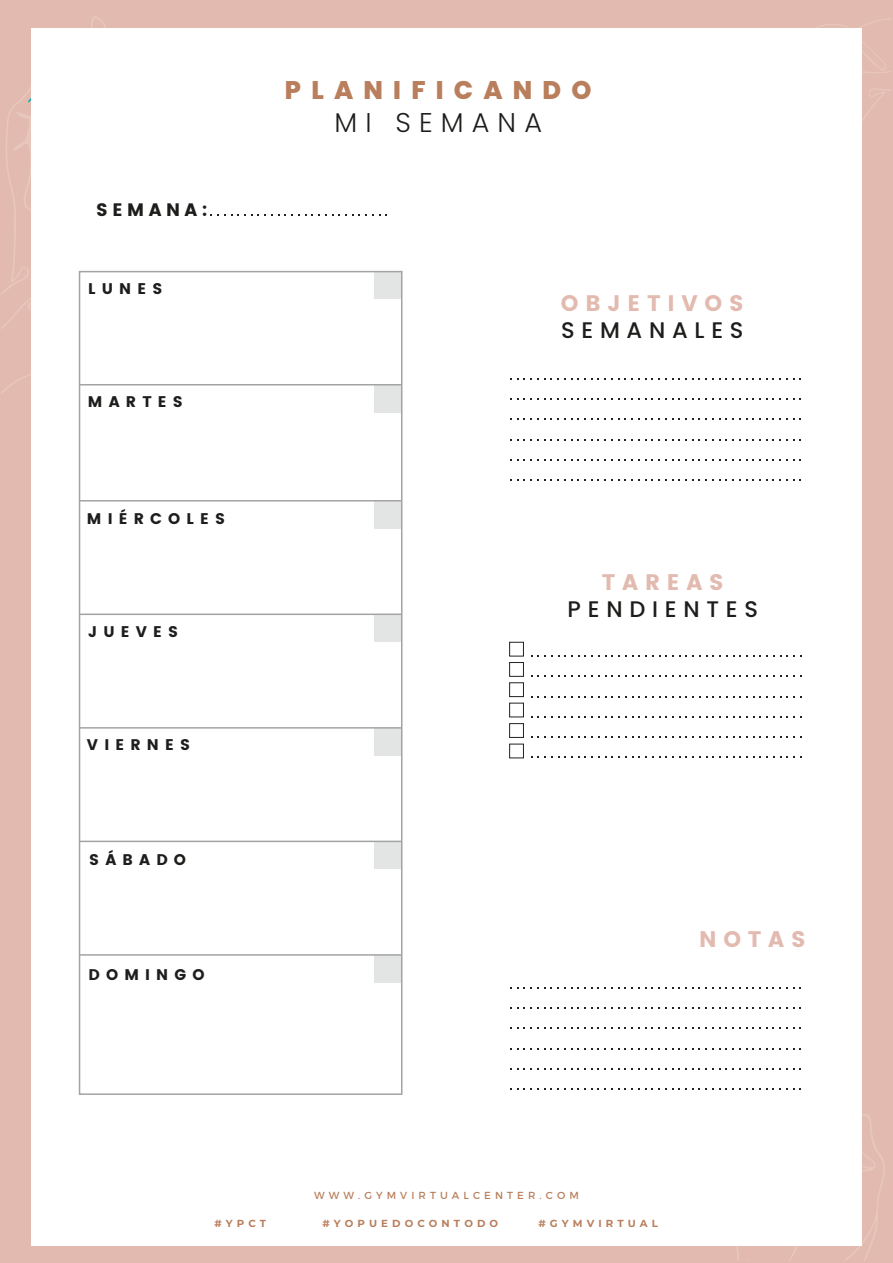
<style>
.page{position:relative;width:893px;height:1263px;background:#e2baaf}
.page>*{position:absolute;margin:0;border:0;box-sizing:border-box;transform-origin:0 0}
.t1{font:300 27.15px "Poppins";letter-spacing:.3em;color:#1d1d1b}
.t2{font:800 25.5px "Poppins";letter-spacing:.4em;color:#b97e5c}
.t3{font:22.5px "Poppins";letter-spacing:.3em;color:#e2baaf}
.t4{font:500 22.5px "Poppins";letter-spacing:.3em;color:#1d1d1b}
.t5{font:18px "Poppins";letter-spacing:.25em;color:#1d1d1b}
.t6{font:15.45px "Poppins";letter-spacing:.4em;color:#1d1d1b}
.t7{font:700 10.2px "Montserrat";letter-spacing:.4em;color:#b97e5c}
.t8{font:10.2px "Montserrat";letter-spacing:.4em;color:#b97e5c}
</style>
<div class="page">
<svg style="left:2px;top:17px;width:169px;height:376px"></svg>
<svg style="left:737px;top:1003px;width:148px;height:258px"></svg>
<svg style="left:25px;top:146px;width:6px;height:220px"></svg>
<svg style="left:669px;top:18px;width:221px;height:266px"></svg>
<svg style="left:28px;top:37px;width:3px;height:66px"></svg>
<div style="left:31px;top:29px;width:830px;height:1217px;background:#fff"></div>
<svg style="left:210px;top:215px;width:177px;height:1px"></svg>
<svg style="left:510px;top:378px;width:291px;height:83px"></svg>
<svg style="left:510px;top:480px;width:291px;height:1px"></svg>
<svg style="left:510px;top:987px;width:291px;height:1px"></svg>
<svg style="left:510px;top:1007px;width:291px;height:1px"></svg>
<svg style="left:510px;top:1028px;width:291px;height:1px"></svg>
<svg style="left:510px;top:1048px;width:291px;height:1px"></svg>
<svg style="left:510px;top:1068px;width:291px;height:1px"></svg>
<svg style="left:510px;top:1088px;width:291px;height:1px"></svg>
<svg style="left:531px;top:655px;width:271px;height:2px"></svg>
<svg style="left:531px;top:676px;width:271px;height:1px"></svg>
<svg style="left:531px;top:696px;width:271px;height:1px"></svg>
<svg style="left:531px;top:716px;width:271px;height:1px"></svg>
<svg style="left:531px;top:736px;width:271px;height:2px"></svg>
<svg style="left:531px;top:757px;width:271px;height:1px"></svg>
<div style="left:509px;top:642px;width:15px;height:14px;border:1px solid #222221"></div>
<div style="left:509px;top:662px;width:15px;height:15px;border:1px solid #222221"></div>
<div style="left:509px;top:682px;width:15px;height:15px;border:1px solid #222221"></div>
<div style="left:509px;top:703px;width:15px;height:14px;border:1px solid #222221"></div>
<div style="left:509px;top:723px;width:15px;height:15px;border:1px solid #222221"></div>
<div style="left:509px;top:744px;width:15px;height:14px;border:1px solid #222221"></div>
<div style="left:374px;top:272px;width:28px;height:27px;background:#e3e4e4"></div>
<div style="left:374px;top:385px;width:28px;height:28px;background:#e3e4e4"></div>
<div style="left:374px;top:501px;width:28px;height:27px;background:#e3e4e4"></div>
<div style="left:374px;top:614px;width:28px;height:28px;background:#e3e4e4"></div>
<div style="left:374px;top:728px;width:28px;height:27px;background:#e3e4e4"></div>
<div style="left:374px;top:841px;width:28px;height:28px;background:#e3e4e4"></div>
<div style="left:374px;top:955px;width:28px;height:27px;background:#e3e4e4"></div>
<div style="left:79px;top:271px;width:323px;height:824px;border:2px solid #a3a3a3"></div>
<hr style="left:80px;top:954px;width:322px;height:2px;background:#a3a3a3">
<hr style="left:80px;top:841px;width:322px;height:1px;background:#a3a3a3">
<hr style="left:80px;top:727px;width:322px;height:2px;background:#a3a3a3">
<hr style="left:80px;top:613px;width:322px;height:2px;background:#a3a3a3">
<hr style="left:80px;top:500px;width:322px;height:1px;background:#a3a3a3">
<hr style="left:80px;top:384px;width:322px;height:1px;background:#a3a3a3">
<p class="t5" style="left:96px;top:199px;width:113px">SEMANA:</p>
<p class="t6" style="left:88px;top:279px;width:76px">LUNES</p>
<p class="t6" style="left:88px;top:393px;width:96px">MARTES</p>
<p class="t6" style="left:87px;top:510px;width:140px">MIÉRCOLES</p>
<p class="t6" style="left:88px;top:622px;width:92px">JUEVES</p>
<p class="t6" style="left:87px;top:736px;width:105px">VIERNES</p>
<p class="t6" style="left:89px;top:850px;width:98px">SÁBADO</p>
<p class="t6" style="left:89px;top:966px;width:118px">DOMINGO</p>
<h2 class="t2" style="left:285px;top:75px;width:308px">PLANIFICANDO</h2>
<h1 class="t1" style="left:335px;top:106px;width:209px">MI SEMANA</h1>
<h3 class="t3" style="left:561px;top:290px;width:184px">OBJETIVOS</h3>
<h3 class="t4" style="left:561px;top:317px;width:184px">SEMANALES</h3>
<h3 class="t3" style="left:602px;top:569px;width:123px">TAREAS</h3>
<h3 class="t4" style="left:568px;top:596px;width:192px">PENDIENTES</h3>
<h3 class="t3" style="left:699px;top:925px;width:108px">NOTAS</h3>
<p class="t8" style="left:314px;top:1187px;width:266px">WWW.GYMVIRTUALCENTER.COM</p>
<p class="t7" style="left:214px;top:1216px;width:53px">#YPCT</p>
<p class="t7" style="left:322px;top:1216px;width:177px">#YOPUEDOCONTODO</p>
<p class="t7" style="left:538px;top:1216px;width:121px">#GYMVIRTUAL</p>
</div>
